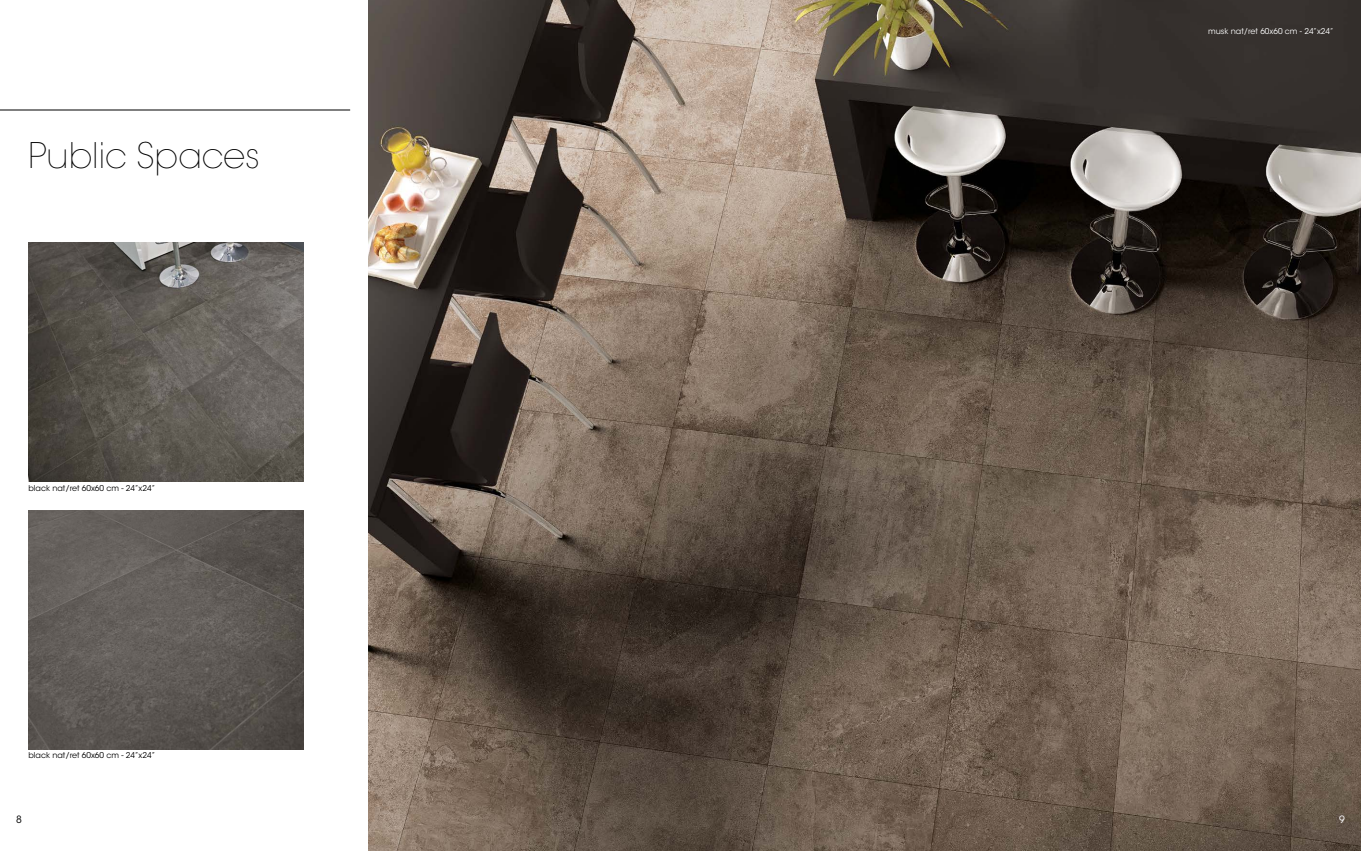
<style>
.page{position:relative;width:1361px;height:851px;background:#fff}
.page>*{position:absolute;margin:0;border:0;box-sizing:border-box;transform-origin:0 0}
.t1{font:200 35px "ITC Avant Garde Std";color:#000}
.t2{font:10px "ITC Avant Garde Std";color:#000}
.t3{font:10px "ITC Avant Garde Std";color:#fff}
.t4{font:8px "ITC Avant Garde Std";color:#000}
.t5{font:8px "ITC Avant Garde Std";color:#fff}
</style>
<div class="page">
<img style="left:28px;top:242px;width:275px;height:239px">
<hr style="left:0;top:109px;width:350px;height:1px;background:#000">
<img style="left:369px;top:0;width:992px;height:850px">
<img style="left:28px;top:510px;width:275px;height:239px">
<h1 class="t1" style="left:28px;top:135px;width:233px">Public Spaces</h1>
<p class="t4" style="left:28px;top:483px;width:128px">black nat/ret 60x60 cm - 24”x24”</p>
<p class="t4" style="left:28px;top:750px;width:128px">black nat/ret 60x60 cm - 24”x24”</p>
<p class="t5" style="left:1208px;top:27px;width:127px">musk nat/ret 60x60 cm - 24”x24”</p>
<p class="t2" style="left:16px;top:812px;width:7px">8</p>
<p class="t3" style="left:1339px;top:812px;width:7px">9</p>
</div>
